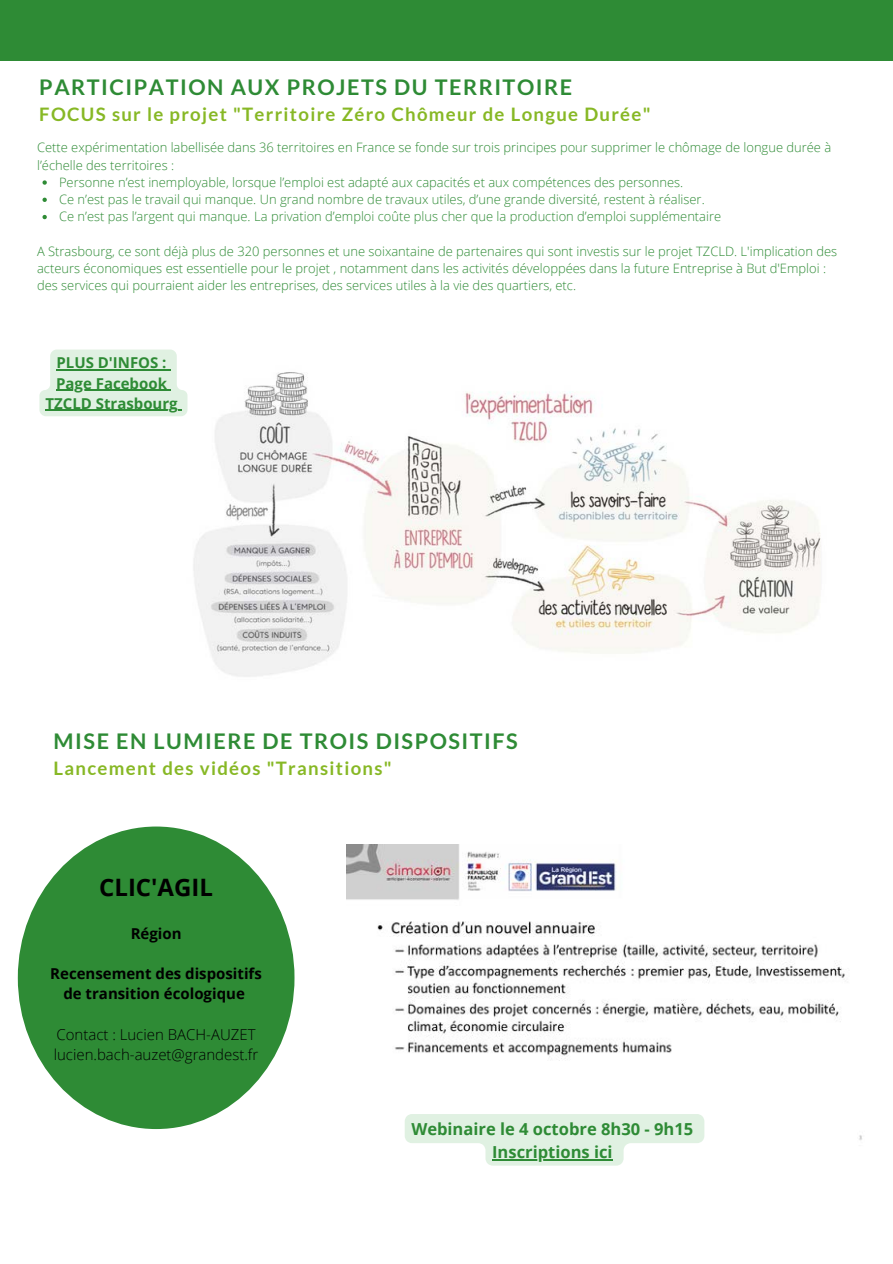
<style>
.page{position:relative;width:893px;height:1264px;background:#fff}
.page>*{position:absolute;margin:0;border:0;box-sizing:border-box;transform-origin:0 0}
.t1{font:700 24px "Open Sans";color:#000}
.t2{font:700 21.6px "Lato";letter-spacing:.07em;color:#2e8b35}
.t3{font:700 18.6px "Lato";letter-spacing:.07em;color:#87b825}
.t4{font:700 16.5px/22.5px "Open Sans";color:#2e8b35;text-align:center}
.t5{font:700 15px/20.2px "Open Sans";color:#000;text-align:center}
.t6{font:300 15px/20.2px "Open Sans";color:#000}
.t7{font:700 15px/20.2px "Open Sans";color:#2e8b35;text-align:center}
.t8{font:300 12.9px/17.2px "Open Sans";color:#2e8b35}
</style>
<div class="page">
<div style="left:0;top:0;width:892px;height:61px;background:#2e8b35"></div>
<img style="left:187px;top:372px;width:634px;height:305px">
<svg style="left:39px;top:349px;width:148px;height:67px;background:#d6ebd8"></svg>
<svg style="left:42px;top:180px;width:5px;height:5px"></svg>
<svg style="left:42px;top:198px;width:5px;height:4px"></svg>
<svg style="left:42px;top:215px;width:5px;height:4px"></svg>
<div style="left:18px;top:826px;width:276px;height:302px;background:#2e8b35;border-radius:50%"></div>
<img style="left:347px;top:844px;width:515px;height:297px">
<svg style="left:404px;top:1113px;width:300px;height:52px"></svg>
<hr style="left:492px;top:1158px;width:120px;height:2px;background:#2e8b35">
<h2 class="t2" style="left:39px;top:74px;width:534px">PARTICIPATION AUX PROJETS DU TERRITOIRE</h2>
<h3 class="t3" style="left:39px;top:103px;width:612px">FOCUS sur le projet "Territoire Zéro Chômeur de Longue Durée"</h3>
<p class="t8" style="left:37px;top:139px;width:795px">Cette expérimentation labellisée dans 36 territoires en France se fonde sur trois principes pour supprimer le chômage de longue durée à l’échelle des territoires :</p>
<p class="t8" style="left:59px;top:173px;width:663px">Personne n’est inemployable, lorsque l’emploi est adapté aux capacités et aux compétences des personnes.<br>Ce n’est pas le travail qui manque. Un grand nombre de travaux utiles, d’une grande diversité, restent à réaliser.<br>Ce n’est pas l’argent qui manque. La privation d’emploi coûte plus cher que la production d’emploi supplémentaire</p>
<p class="t8" style="left:37px;top:242px;width:801px">A Strasbourg, ce sont déjà plus de 320 personnes et une soixantaine de partenaires qui sont investis sur le projet TZCLD. L'implication des acteurs économiques est essentielle pour le projet , notamment dans les activités développées dans la future Entreprise à But d'Emploi : des services qui pourraient aider les entreprises, des services utiles à la vie des quartiers, etc.</p>
<p class="t7" style="left:45px;top:352px;width:134px">PLUS D'INFOS :<br>Page Facebook<br>TZCLD Strasbourg</p>
<h2 class="t2" style="left:54px;top:727px;width:465px">MISE EN LUMIERE DE TROIS DISPOSITIFS</h2>
<h3 class="t3" style="left:54px;top:756px;width:339px">Lancement des vidéos "Transitions"</h3>
<h1 class="t1" style="left:99px;top:870px;width:115px">CLIC'AGIL</h1>
<p class="t5" style="left:131px;top:922px;width:52px">Région</p>
<p class="t5" style="left:50px;top:963px;width:213px">Recensement des dispositifs de transition écologique</p>
<p class="t6" style="left:54px;top:1023px;width:206px">Contact : Lucien BACH-AUZET lucien.bach-auzet@grandest.fr</p>
<p class="t4" style="left:411px;top:1117px;width:283px">Webinaire le 4 octobre 8h30 - 9h15<br>Inscriptions ici</p>
</div>
